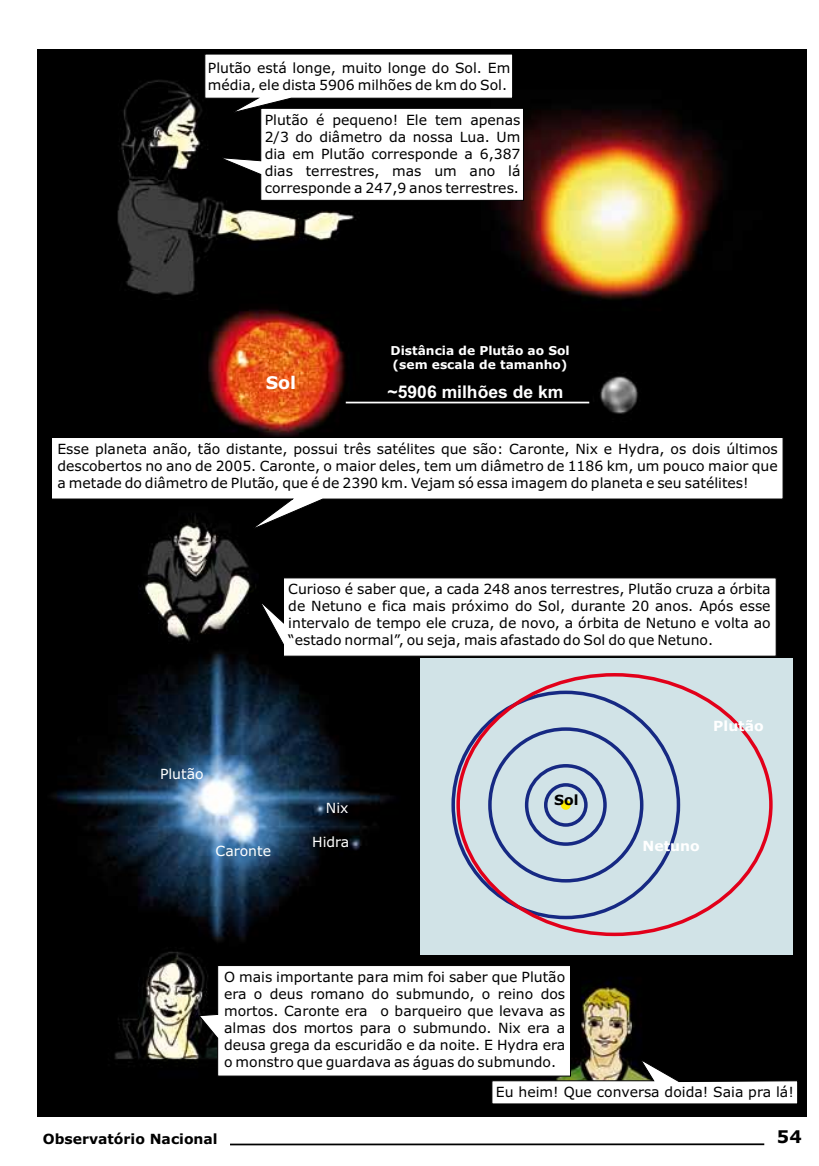
<style>
.page{position:relative;width:819px;height:1166px;background:#fff}
.page>*{position:absolute;margin:0;border:0;box-sizing:border-box;transform-origin:0 0}
.t1{font:700 17.5px "Arial";color:#fff}
.t2{font:700 17.5px "Verdana";color:#fff}
.t3{font:700 17.5px "Verdana";color:#000}
.t4{font:14px/17px "Verdana";color:#000;text-align:justify}
.t5{font:700 14px "Verdana";color:#000}
.t6{font:14px "Verdana";color:#fff}
.t7{font:700 14px "Verdana";color:#fff}
.t8{font:700 12.25px/14.9px "Verdana";color:#fff}
</style>
<div class="page">
<img style="left:37px;top:49px;width:769px;height:1067px">
<svg style="left:204px;top:54px;width:320px;height:147px"></svg>
<svg style="left:51px;top:437px;width:732px;height:94px"></svg>
<svg style="left:258px;top:577px;width:518px;height:79px"></svg>
<svg style="left:198px;top:965px;width:373px;height:111px"></svg>
<svg style="left:491px;top:1058px;width:307px;height:46px"></svg>
<hr style="left:346px;top:402px;width:243px;height:1px;background:#fff">
<div style="left:420px;top:658px;width:372px;height:296px;background:#d1e3e7"></div>
<div style="left:544px;top:783px;width:43px;height:44px;border:4px solid #162983;border-radius:50%"></div>
<div style="left:525px;top:764px;width:81px;height:82px;border:4px solid #162983;border-radius:50%"></div>
<div style="left:488px;top:727px;width:155px;height:155px;border:4px solid #162983;border-radius:50%"></div>
<div style="left:561px;top:800px;width:9px;height:10px;background:#ffed00;border-radius:50%"></div>
<hr style="left:230px;top:1143px;width:534px;height:2px;background:#000">
<p class="t4" style="left:208px;top:61px;width:304px">Plutão está longe, muito longe do Sol. Em média, ele dista 5906 milhões de km do Sol.</p>
<p class="t4" style="left:265px;top:113px;width:257px">Plutão é pequeno! Ele tem apenas 2/3 do diâmetro da nossa Lua. Um dia em Plutão corresponde a 6,387 dias terrestres, mas um ano lá corresponde a 247,9 anos terrestres.</p>
<p class="t2" style="left:266px;top:371px;width:32px">Sol</p>
<p class="t8" style="left:390px;top:344px;width:181px">Distância de Plutão ao Sol (sem escala de tamanho)</p>
<p class="t1" style="left:387px;top:380px;width:177px">~5906 milhões de km</p>
<p class="t4" style="left:57px;top:442px;width:721px">Esse planeta anão, tão distante, possui três satélites que são: Caronte, Nix e Hydra, os dois últimos descobertos no ano de 2005. Caronte, o maior deles, tem um diâmetro de 1186 km, um pouco maior que a metade do diâmetro de Plutão, que é de 2390 km. Vejam só essa imagem do planeta e seu satélites!</p>
<p class="t4" style="left:288px;top:582px;width:484px">Curioso é saber que, a cada 248 anos terrestres, Plutão cruza a órbita de Netuno e fica mais próximo do Sol, durante 20 anos. Após esse intervalo de tempo ele cruza, de novo, a órbita de Netuno e volta ao “estado normal”, ou seja, mais afastado do Sol do que Netuno.</p>
<p class="t6" style="left:160px;top:765px;width:45px">Plutão</p>
<p class="t6" style="left:215px;top:842px;width:57px">Caronte</p>
<p class="t6" style="left:326px;top:799px;width:24px">Nix</p>
<p class="t6" style="left:312px;top:832px;width:39px">Hidra</p>
<p class="t5" style="left:554px;top:791px;width:26px">Sol</p>
<p class="t7" style="left:713px;top:716px;width:52px">Plutão</p>
<p class="t7" style="left:642px;top:837px;width:59px">Netuno</p>
<p class="t4" style="left:224px;top:970px;width:342px">O mais importante para mim foi saber que Plutão era o deus romano do submundo, o reino dos mortos. Caronte era o barqueiro que levava as almas dos mortos para o submundo. Nix era a deusa grega da escuridão e da noite. E Hydra era o monstro que guardava as águas do submundo.</p>
<p class="t4" style="left:496px;top:1085px;width:299px">Eu heim! Que conversa doida! Saia pra lá!</p>
<p class="t5" style="left:43px;top:1130px;width:176px">Observatório Nacional</p>
<p class="t3" style="left:776px;top:1125px;width:26px">54</p>
</div>
